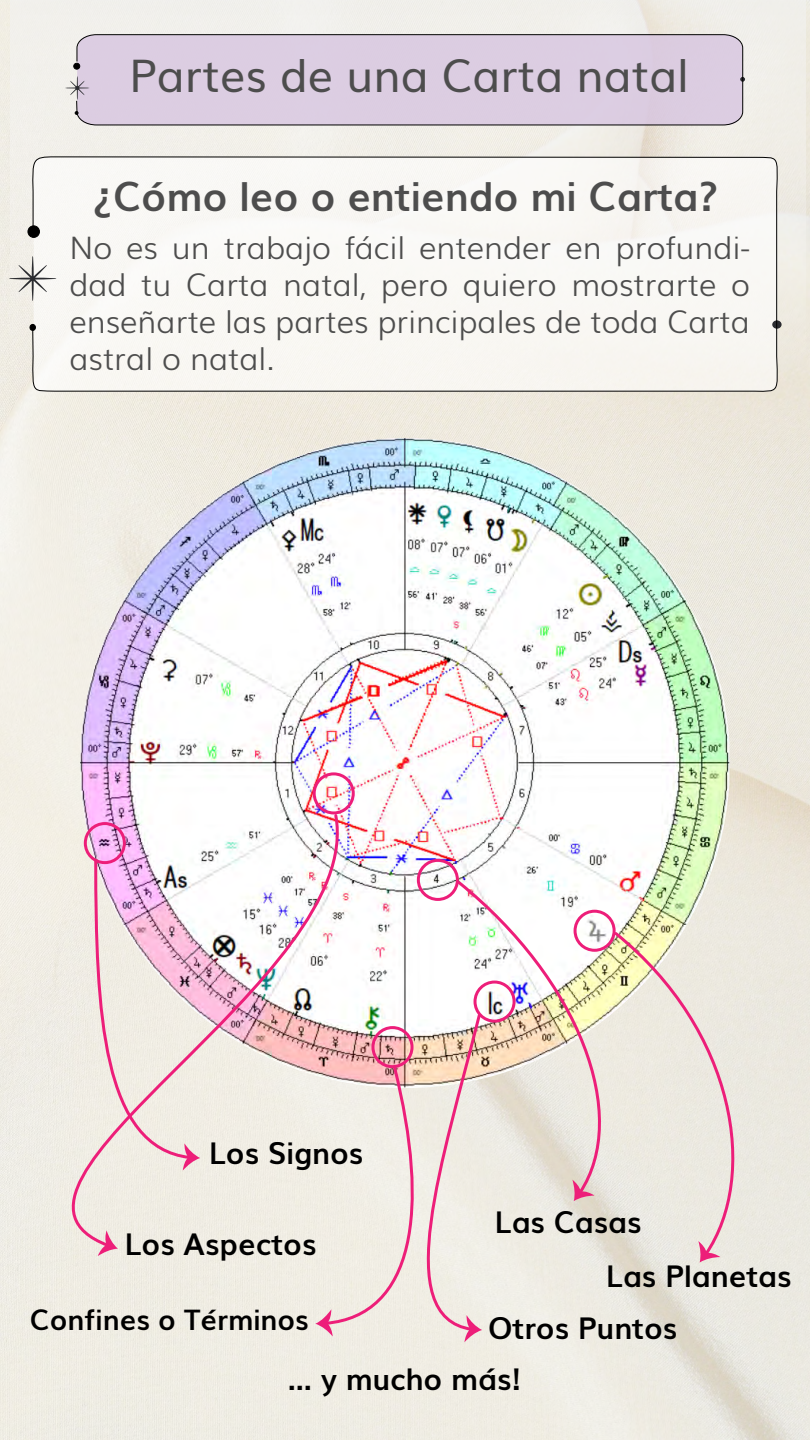
<style>
.page{position:relative;width:810px;height:1440px;background:#fff}
.page>*{position:absolute;margin:0;border:0;box-sizing:border-box;transform-origin:0 0}
.t1{font:44.92px "Muli";color:#4d4d4d}
.t2{font:700 40.12px "Muli";color:#4d4d4d}
.t3{font:300 31.05px/37.2px "Muli";color:#4d4d4d;text-align:justify}
.t4{font:700 30px/53.8px "Muli";color:#000}
.t5{font:700 28.28px "Muli";color:#000}
</style>
<div class="page">
<img style="left:0;top:0;width:810px;height:1440px">
<div style="left:11px;top:0;width:795px;height:379px;background:#f1efea"></div>
<svg style="left:772px;top:320px;width:10px;height:9px"></svg>
<div style="left:28px;top:226px;width:11px;height:11px;background:#000;border-radius:50%"></div>
<div style="left:28px;top:225px;width:12px;height:13px;border:1px solid #000;border-radius:50%"></div>
<div style="left:30px;top:324px;width:6px;height:7px;border:1px solid #000;border-radius:50%"></div>
<svg style="left:9px;top:256px;width:22px;height:45px"></svg>
<div style="left:31px;top:154px;width:748px;height:241px;background:#f9f7f4"></div>
<div style="left:73px;top:63px;width:7px;height:7px;border:1px solid #000;border-radius:50%"></div>
<svg style="left:65px;top:81px;width:11px;height:14px"></svg>
<div style="left:76px;top:34px;width:667px;height:92px;background:#dccde2"></div>
<img style="left:80px;top:438px;width:649px;height:574px">
<svg style="left:455px;top:878px;width:176px;height:319px"></svg>
<svg style="left:572px;top:1180px;width:23px;height:21px"></svg>
<div style="left:417px;top:859px;width:42px;height:42px;border:3px solid #ed1e79;border-radius:50%"></div>
<svg style="left:612px;top:929px;width:147px;height:329px;background:#ebe4db"></svg>
<svg style="left:698px;top:1241px;width:22px;height:22px"></svg>
<div style="left:574px;top:910px;width:42px;height:42px;border:3px solid #ed1e79;border-radius:50%"></div>
<svg style="left:0;top:812px;width:365px;height:437px"></svg>
<svg style="left:98px;top:1230px;width:20px;height:26px"></svg>
<div style="left:313px;top:772px;width:42px;height:42px;border:3px solid #ed1e79;border-radius:50%"></div>
<svg style="left:315px;top:1012px;width:168px;height:330px;background:#eedcd8"></svg>
<div style="left:474px;top:981px;width:42px;height:42px;border:3px solid #ed1e79;border-radius:50%"></div>
<h1 class="t1" style="left:129px;top:39px;width:561px">Partes de una Carta natal</h1>
<p class="t2" style="left:93px;top:164px;width:627px">¿Cómo leo o entiendo mi Carta?</p>
<p class="t3" style="left:69px;top:226px;width:682px">No es un trabajo fácil entender en profundi&shy;dad tu Carta natal, pero quiero mostrarte o enseñarte las partes principales de toda Carta astral o natal.</p>
<p class="t4" style="left:209px;top:1125px;width:156px">Los Signos</p>
<p class="t4" style="left:124px;top:1215px;width:194px">Los Aspectos</p>
<p class="t4" style="left:606px;top:1194px;width:187px;text-indent:-111px">Las Casas<br>Las Planetas</p>
<p class="t5" style="left:30px;top:1297px;width:281px">Confines o Términos</p>
<p class="t4" style="left:288px;top:1300px;width:391px;line-height:51.5px;text-indent:200px">Otros Puntos ... y mucho más!</p>
</div>
